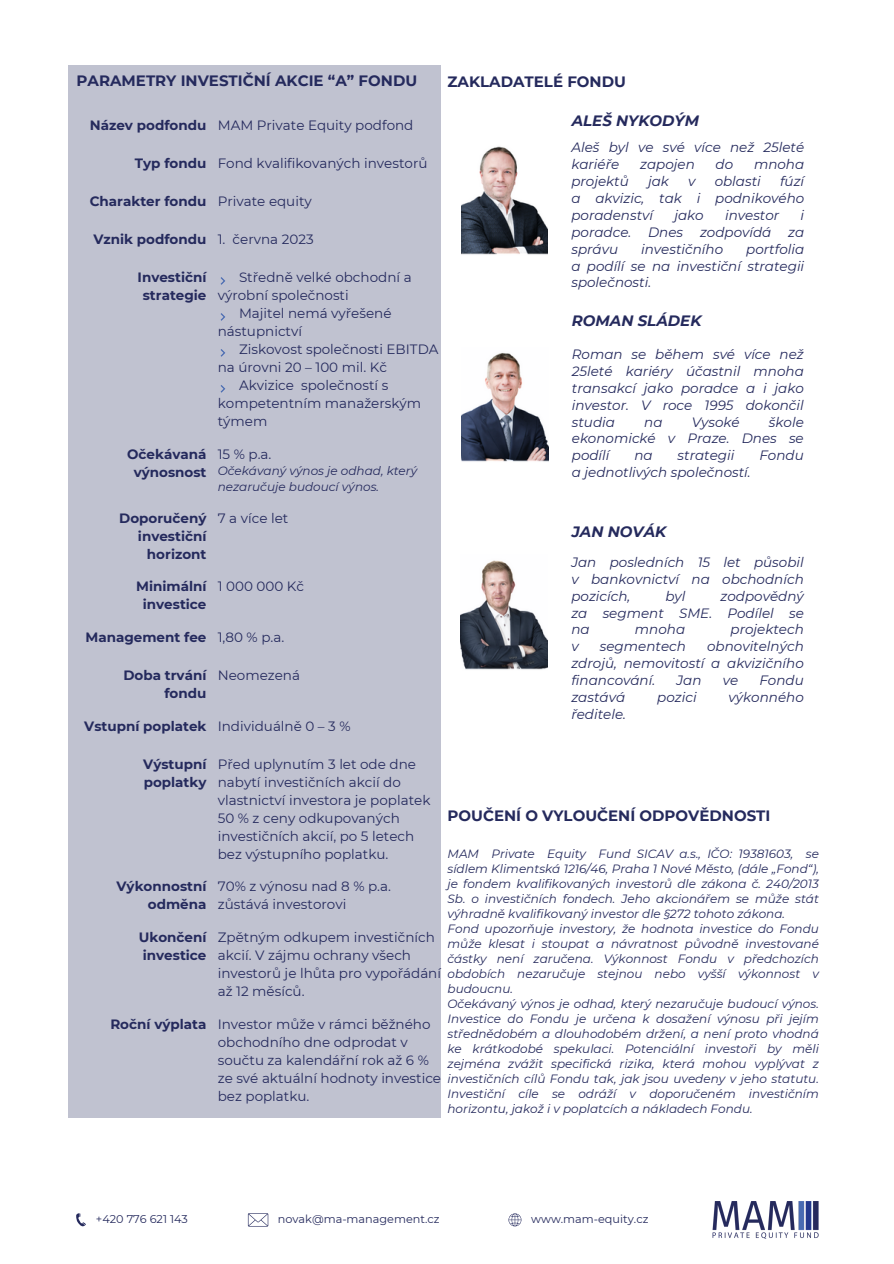
<style>
.page{position:relative;width:894px;height:1264px;background:#fff}
.page>*{position:absolute;margin:0;border:0;box-sizing:border-box;transform-origin:0 0}
.t1{font:700 15px "Montserrat";color:#252a5d}
.t2{font:italic 700 15px "Montserrat";color:#252a5d}
.t3{font:13.5px/18px "Montserrat";color:#252a5d}
.t4{font:italic 13.5px/16.8px "Montserrat";color:#252a5d;text-align:justify}
.t5{font:700 13.5px/18px "Montserrat";color:#252a5d;text-align:center}
.t6{font:italic 12px/15px "Montserrat";color:#252a5d;text-align:justify}
.t7{font:11.25px "Montserrat";color:#252a5d}
</style>
<div class="page">
<div style="left:69px;top:66px;width:372px;height:1051px;background:#c0c2d0"></div>
<img style="left:461px;top:560px;width:86px;height:110px">
<img style="left:461px;top:146px;width:86px;height:109px">
<img style="left:461px;top:353px;width:87px;height:109px">
<svg style="left:221px;top:277px;width:4px;height:8px"></svg>
<svg style="left:221px;top:313px;width:4px;height:8px"></svg>
<svg style="left:221px;top:349px;width:4px;height:8px"></svg>
<svg style="left:221px;top:385px;width:4px;height:7px"></svg>
<svg style="left:76px;top:1213px;width:10px;height:13px"></svg>
<svg style="left:248px;top:1213px;width:20px;height:13px"></svg>
<svg style="left:508px;top:1213px;width:13px;height:13px"></svg>
<img style="left:712px;top:1201px;width:106px;height:37px">
<p class="t1" style="left:77px;top:71px;width:342px">PARAMETRY INVESTIČNÍ AKCIE “A” FONDU</p>
<p class="t1" style="left:447px;top:72px;width:180px">ZAKLADATELÉ FONDU</p>
<h1 class="t5" style="left:90px;top:116px;width:118px">Název podfondu</h1>
<p class="t3" style="left:218px;top:116px;width:197px">MAM Private Equity podfond</p>
<p class="t5" style="left:135px;top:154px;width:73px">Typ fondu</p>
<p class="t3" style="left:218px;top:154px;width:211px">Fond kvalifikovaných investorů</p>
<p class="t5" style="left:90px;top:192px;width:118px">Charakter fondu</p>
<p class="t3" style="left:218px;top:192px;width:96px">Private equity</p>
<p class="t5" style="left:93px;top:230px;width:115px">Vznik podfondu</p>
<p class="t3" style="left:218px;top:230px;width:97px">1. června 2023</p>
<p class="t5" style="left:137px;top:268px;width:70px">Investiční strategie</p>
<p class="t3" style="left:218px;top:268px;width:195px;text-indent:21px">Středně velké obchodní a výrobní společnosti</p>
<p class="t3" style="left:218px;top:304px;width:175px;text-indent:21px">Majitel nemá vyřešené nástupnictví</p>
<p class="t3" style="left:218px;top:340px;width:222px;text-indent:21px">Ziskovost společnosti EBITDA na úrovni 20 – 100 mil. Kč</p>
<p class="t3" style="left:218px;top:376px;width:205px;text-indent:21px">Akvizice společností s kompetentním manažerským týmem</p>
<p class="t5" style="left:127px;top:445px;width:81px">Očekávaná výnosnost</p>
<p class="t3" style="left:218px;top:445px;width:55px">15 % p.a.</p>
<p class="t6" style="left:218px;top:462px;width:198px;line-height:16px">Očekávaný výnos je odhad, který nezaručuje budoucí výnos.</p>
<h1 class="t2" style="left:571px;top:111px;width:129px">ALEŠ NYKODÝM</h1>
<p class="t4" style="left:571px;top:139px;width:234px">Aleš byl ve své více než 25leté kariéře</p>
<p class="t4" style="left:640px;top:156px;width:56px">zapojen</p>
<p class="t4" style="left:715px;top:156px;width:19px">do</p>
<p class="t4" style="left:753px;top:156px;width:52px">mnoha</p>
<p class="t4" style="left:571px;top:173px;width:59px">projektů</p>
<p class="t4" style="left:648px;top:173px;width:22px">jak</p>
<p class="t4" style="left:688px;top:173px;width:9px">v</p>
<p class="t4" style="left:714px;top:173px;width:48px">oblasti</p>
<p class="t4" style="left:571px;top:173px;width:234px;text-indent:208px">fúzí a akvizic, tak i podnikového poradenství</p>
<p class="t4" style="left:674px;top:207px;width:31px">jako</p>
<p class="t4" style="left:724px;top:207px;width:56px">investor</p>
<p class="t4" style="left:571px;top:207px;width:234px;text-indent:229px">i poradce. Dnes zodpovídá za správu</p>
<p class="t4" style="left:571px;top:240px;width:234px;text-indent:175px">portfolia a podílí se na investiční strategii společnosti.</p>
<h2 class="t2" style="left:571px;top:311px;width:131px">ROMAN SLÁDEK</h2>
<h1 class="t4" style="left:571px;top:346px;width:233px">Roman se během své více než 25leté kariéry účastnil mnoha transakcí jako poradce a i jako investor. V roce 1995 dokončil studia</h1>
<p class="t4" style="left:641px;top:240px;width:83px">investičního</p>
<h1 class="t4" style="left:571px;top:413px;width:233px;text-indent:197px">škole ekonomické v Praze. Dnes se podílí</h1>
<h1 class="t4" style="left:644px;top:413px;width:20px">na</h1>
<h1 class="t4" style="left:691px;top:413px;width:49px">Vysoké</h1>
<h1 class="t4" style="left:634px;top:447px;width:20px">na</h1>
<h1 class="t4" style="left:677px;top:447px;width:58px">strategii</h1>
<h1 class="t4" style="left:759px;top:447px;width:46px">Fondu</h1>
<h1 class="t4" style="left:571px;top:464px;width:180px">a jednotlivých společností.</h1>
<p class="t5" style="left:119px;top:509px;width:89px;text-align:right">Doporučený investiční horizont</p>
<p class="t3" style="left:218px;top:509px;width:72px">7 a více let</p>
<p class="t5" style="left:136px;top:577px;width:72px">Minimální investice</p>
<p class="t3" style="left:218px;top:577px;width:88px">1 000 000 Kč</p>
<p class="t5" style="left:85px;top:628px;width:122px">Management fee</p>
<p class="t3" style="left:218px;top:628px;width:68px">1,80 % p.a.</p>
<p class="t5" style="left:123px;top:666px;width:84px;text-align:right">Doba trvání fondu</p>
<p class="t3" style="left:218px;top:666px;width:84px">Neomezená</p>
<p class="t5" style="left:84px;top:716px;width:124px">Vstupní poplatek</p>
<p class="t3" style="left:218px;top:716px;width:134px">Individuálně 0 – 3 %</p>
<p class="t5" style="left:143px;top:754px;width:65px;text-align:left">Výstupní poplatky</p>
<p class="t3" style="left:218px;top:754px;width:214px">Před uplynutím 3 let ode dne nabytí investičních akcií do vlastnictví investora je poplatek<br>50 % z ceny odkupovaných investičních akcií, po 5 letech bez výstupního poplatku.</p>
<p class="t5" style="left:116px;top:877px;width:91px;text-align:right">Výkonnostní odměna</p>
<p class="t3" style="left:218px;top:877px;width:175px">70% z výnosu nad 8 % p.a.</p>
<p class="t2" style="left:571px;top:522px;width:96px">JAN NOVÁK</p>
<p class="t4" style="left:571px;top:553px;width:234px">Jan posledních 15 let působil v bankovnictví na obchodních pozicích,</p>
<p class="t4" style="left:571px;top:587px;width:234px;text-indent:149px">zodpovědný za segment SME. Podílel se na</p>
<p class="t4" style="left:665px;top:587px;width:22px">byl</p>
<p class="t4" style="left:634px;top:621px;width:52px">mnoha</p>
<p class="t4" style="left:730px;top:621px;width:75px">projektech</p>
<p class="t4" style="left:571px;top:638px;width:234px;text-indent:136px">obnovitelných zdrojů, nemovitostí a akvizičního financování.</p>
<p class="t4" style="left:571px;top:638px;width:9px">v</p>
<p class="t4" style="left:599px;top:638px;width:88px">segmentech</p>
<p class="t4" style="left:676px;top:671px;width:27px">Jan</p>
<p class="t4" style="left:722px;top:671px;width:17px">ve</p>
<p class="t4" style="left:759px;top:671px;width:46px">Fondu</p>
<p class="t4" style="left:571px;top:688px;width:55px">zastává</p>
<p class="t4" style="left:657px;top:688px;width:41px">pozici</p>
<p class="t4" style="left:728px;top:688px;width:77px">výkonného</p>
<p class="t4" style="left:571px;top:705px;width:56px">ředitele.</p>
<h2 class="t1" style="left:447px;top:806px;width:324px">POUČENÍ O VYLOUČENÍ ODPOVĚDNOSTI</h2>
<h1 class="t6" style="left:447px;top:846px;width:373px">MAM Private Equity Fund SICAV a.s., IČO: 19381603, se sídlem Klimentská 1216/46, Praha 1 Nové Město, (dále „Fond“), je fondem kvalifikovaných investorů dle zákona č. 240/2013<br>Sb. o investičních fondech. Jeho akcionářem se může stát výhradně kvalifikovaný investor dle §272 tohoto zákona.</h1>
<p class="t6" style="left:447px;top:921px;width:373px">Fond upozorňuje investory, že hodnota investice do Fondu může klesat i stoupat a návratnost původně investované částky není zaručena. Výkonnost Fondu v předchozích obdobích nezaručuje stejnou nebo vyšší výkonnost v budoucnu.</p>
<h2 class="t6" style="left:447px;top:996px;width:373px">Očekávaný výnos je odhad, který nezaručuje budoucí výnos.<br>Investice do Fondu je určena k dosažení výnosu při jejím střednědobém a dlouhodobém držení, a není proto vhodná ke krátkodobé spekulaci. Potenciální investoři by měli zejména zvážit specifická rizika, která mohou vyplývat z investičních cílů Fondu tak, jak jsou uvedeny v jeho statutu.<br>Investiční cíle se odráží v doporučeném investičním horizontu, jakož i v poplatcích a nákladech Fondu.</h2>
<p class="t3" style="left:218px;top:895px;width:130px">zůstává investorovi</p>
<p class="t5" style="left:139px;top:928px;width:69px;text-align:left">Ukončení investice</p>
<p class="t3" style="left:218px;top:928px;width:225px">Zpětným odkupem investičních akcií. V zájmu ochrany všech investorů je lhůta pro vypořádání až 12 měsíců.</p>
<p class="t5" style="left:110px;top:1014px;width:98px">Roční výplata</p>
<p class="t3" style="left:218px;top:1014px;width:225px">Investor může v rámci běžného obchodního dne odprodat v součtu za kalendářní rok až 6 % ze své aktuální hodnoty investice bez poplatku.</p>
<h1 class="t7" style="left:96px;top:1211px;width:93px">+420 776 621 143</h1>
<p class="t7" style="left:278px;top:1211px;width:163px">novak@ma-management.cz</p>
<p class="t7" style="left:531px;top:1211px;width:119px">www.mam-equity.cz</p>
</div>
